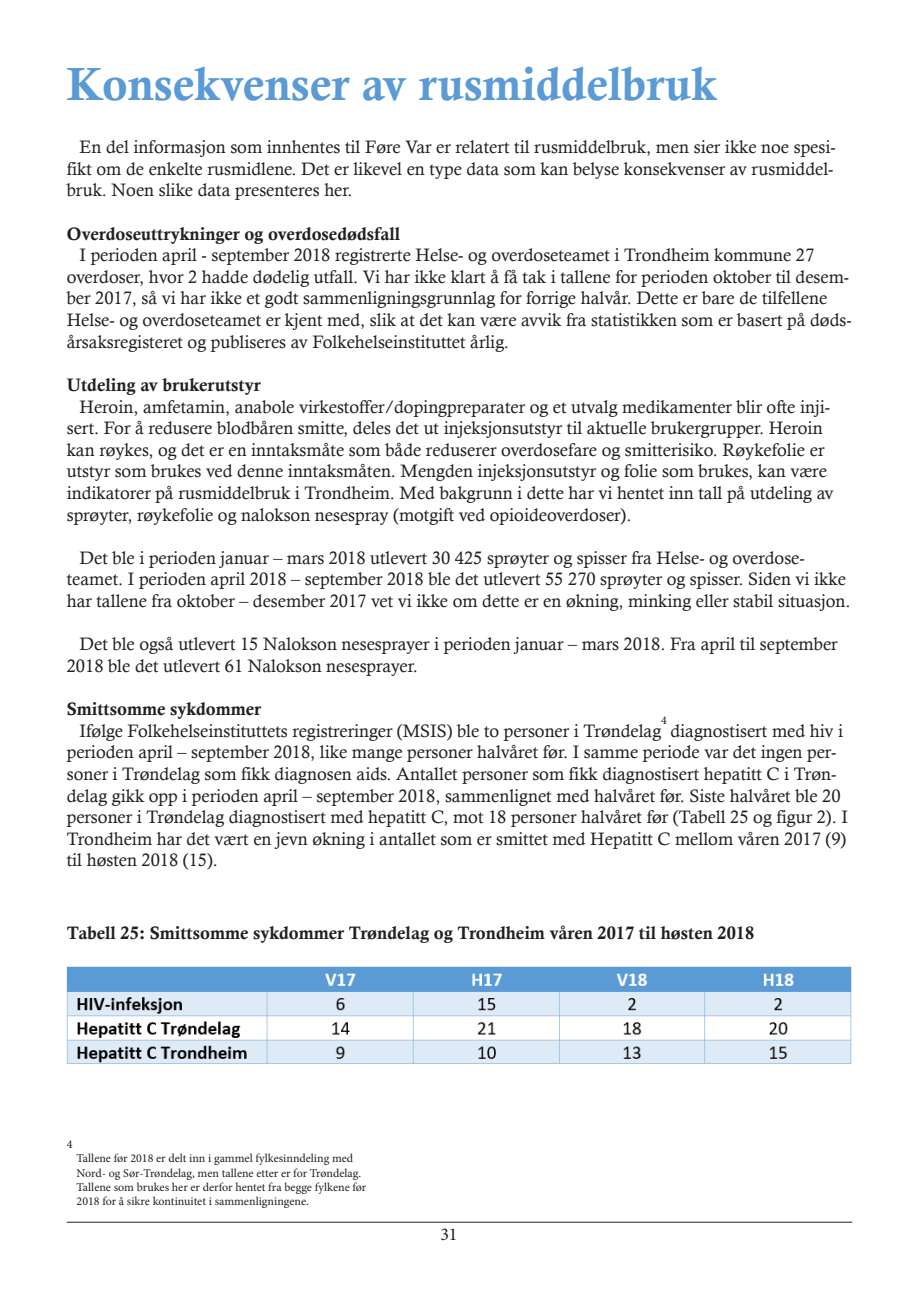
<style>
.page{position:relative;width:919px;height:1289px;background:#fff}
.page>*{position:absolute;margin:0;border:0;box-sizing:border-box;transform-origin:0 0}
.t1{font:46.5px "Calis MT Bol";color:#5b9bd5}
.t2{font:18px/21.6px "Calisto";color:#231f20}
.t3{font:18px "Calis MT Bol";color:#231f20}
.t4{font:18px "Minion Pro";color:#231f20}
.t5{font:12px/14.4px "Minion Pro";color:#231f20}
</style>
<div class="page">
<img style="left:67px;top:966px;width:785px;height:98px">
<hr style="left:67px;top:1221px;width:785px;height:1px;background:#231f20">
<h1 class="t1" style="left:67px;top:57px;width:651px">Konsekvenser av rusmiddelbruk</h1>
<p class="t2" style="left:67px;top:136px;width:770px;text-indent:13px">En del informasjon som innhentes til Føre Var er relatert til rusmiddelbruk, men sier ikke noe spesi&shy;fikt om de enkelte rusmidlene. Det er likevel en type data som kan belyse konsekvenser av rusmiddel&shy;bruk. Noen slike data presenteres her.</p>
<p class="t3" style="left:67px;top:223px;width:335px">Overdoseuttrykninger og overdosedødsfall</p>
<p class="t2" style="left:67px;top:244px;width:786px;text-indent:13px">I perioden april - september 2018 registrerte Helse- og overdoseteamet i Trondheim kommune 27 overdoser, hvor 2 hadde dødelig utfall. Vi har ikke klart å få tak i tallene for perioden oktober til desem&shy;ber 2017, så vi har ikke et godt sammenligningsgrunnlag for forrige halvår. Dette er bare de tilfellene Helse- og overdoseteamet er kjent med, slik at det kan være avvik fra statistikken som er basert på døds&shy;årsaksregisteret og publiseres av Folkehelseinstituttet årlig.</p>
<p class="t3" style="left:67px;top:374px;width:195px">Utdeling av brukerutstyr</p>
<p class="t2" style="left:67px;top:395px;width:768px;text-indent:13px">Heroin, amfetamin, anabole virkestoffer/dopingpreparater og et utvalg medikamenter blir ofte inji&shy;sert. For å redusere blodbåren smitte, deles det ut injeksjonsutstyr til aktuelle brukergrupper. Heroin kan røykes, og det er en inntaksmåte som både reduserer overdosefare og smitterisiko. Røykefolie er utstyr som brukes ved denne inntaksmåten. Mengden injeksjonsutstyr og folie som brukes, kan være indikatorer på rusmiddelbruk i Trondheim. Med bakgrunn i dette har vi hentet inn tall på utdeling av sprøyter, røykefolie og nalokson nesespray (motgift ved opioideoverdoser).</p>
<p class="t2" style="left:67px;top:546px;width:785px;text-indent:13px">Det ble i perioden januar – mars 2018 utlevert 30 425 sprøyter og spisser fra Helse- og overdose&shy;teamet. I perioden april 2018 – september 2018 ble det utlevert 55 270 sprøyter og spisser. Siden vi ikke har tallene fra oktober – desember 2017 vet vi ikke om dette er en økning, minking eller stabil situasjon.</p>
<p class="t2" style="left:67px;top:633px;width:772px;text-indent:13px">Det ble også utlevert 15 Nalokson nesesprayer i perioden januar – mars 2018. Fra april til september<br>2018 ble det utlevert 61 Nalokson nesesprayer.</p>
<p class="t3" style="left:67px;top:698px;width:196px">Smittsomme sykdommer</p>
<p class="t2" style="left:67px;top:719px;width:782px;text-indent:13px">Ifølge Folkehelseinstituttets registreringer (MSIS) ble to personer i Trøndelag diagnostisert med hiv i perioden april – september 2018, like mange personer halvåret før. I samme periode var det ingen per&shy;soner i Trøndelag som fikk diagnosen aids. Antallet personer som fikk diagnostisert hepatitt C i Trøn&shy;delag gikk opp i perioden april – september 2018, sammenlignet med halvåret før. Siste halvåret ble 20 personer i Trøndelag diagnostisert med hepatitt C, mot 18 personer halvåret før (Tabell 25 og figur 2). I Trondheim har det vært en jevn økning i antallet som er smittet med Hepatitt C mellom våren 2017 (9) til høsten 2018 (15).</p>
<p class="t5" style="left:661px;top:713px;width:7px">4</p>
<p class="t3" style="left:67px;top:922px;width:689px">Tabell 25: Smittsomme sykdommer Trøndelag og Trondheim våren 2017 til høsten 2018</p>
<p class="t5" style="left:67px;top:1137px;width:7px">4</p>
<p class="t5" style="left:77px;top:1151px;width:291px">Tallene før 2018 er delt inn i gammel fylkesinndeling med Nord- og Sør-Trøndelag, men tallene etter er for Trøndelag.<br>Tallene som brukes her er derfor hentet fra begge fylkene før 2018 for å sikre kontinuitet i sammenligningene.</p>
<p class="t4" style="left:440px;top:1222px;width:19px">31</p>
</div>
